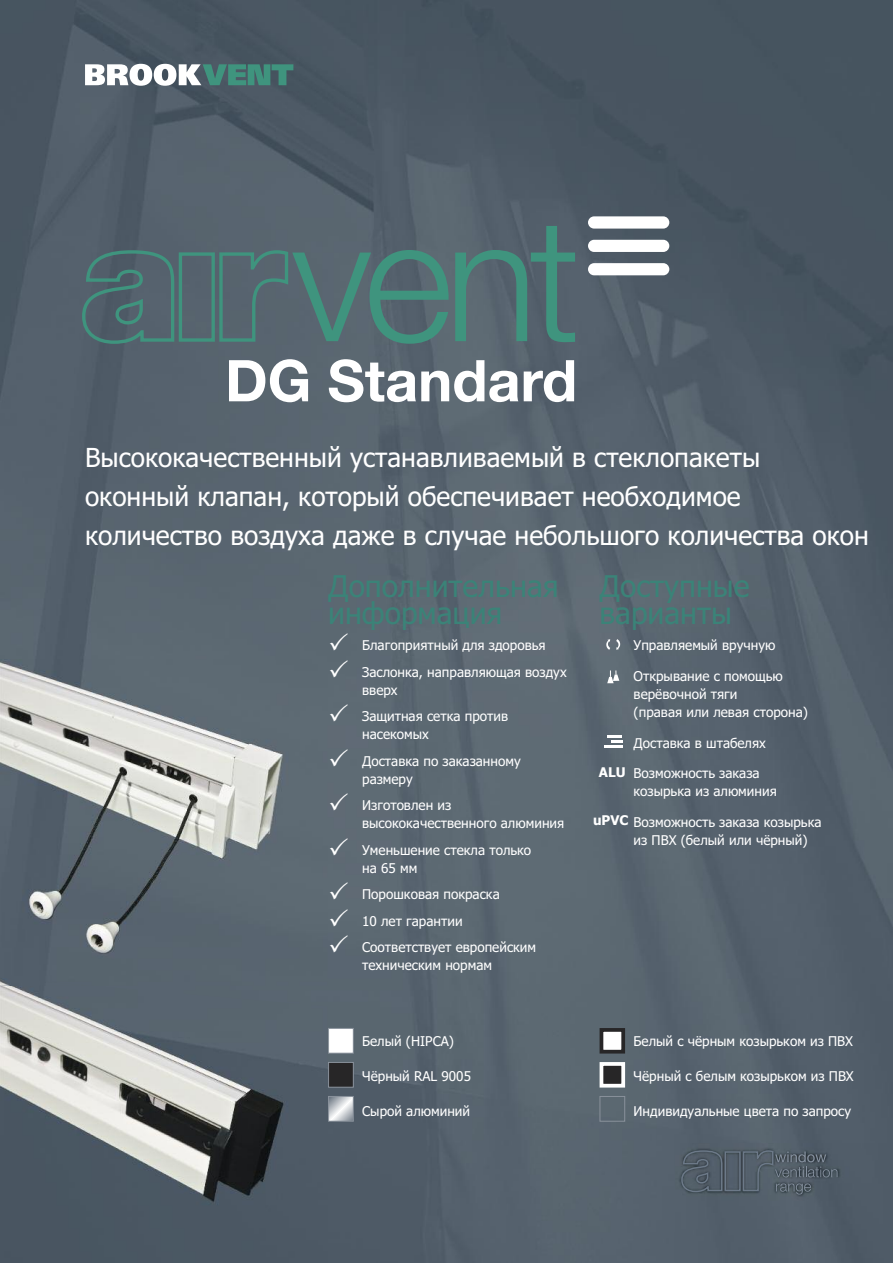
<style>
.page{position:relative;width:893px;height:1263px;background:#fff}
.page>*{position:absolute;margin:0;border:0;box-sizing:border-box;transform-origin:0 0}
.t1{font:30px/26.5px "Tahoma";color:#3b8378}
.t2{font:26.25px/39px "Tahoma";color:#fff}
.t3{font:13.5px/26.5px "Tahoma";color:#fff}
.t4{font:700 13.35px "Tahoma";color:#fff}
</style>
<div class="page">
<img style="left:0;top:0;width:893px;height:1263px">
<svg style="left:85px;top:64px;width:208px;height:22px"></svg>
<div style="left:676px;top:1143px;width:217px;height:120px;background:#525e6a"></div>
<svg style="left:681px;top:1150px;width:42px;height:43px;background:#515d68"></svg>
<div style="left:724px;top:1151px;width:17px;height:40px;border:2px solid #6c7988"></div>
<svg style="left:742px;top:1150px;width:95px;height:44px;background:#525e68"></svg>
<svg style="left:455px;top:226px;width:120px;height:116px;background:#507072"></svg>
<svg style="left:82px;top:249px;width:94px;height:96px;background:#4e686e"></svg>
<div style="left:179px;top:252px;width:36px;height:90px;border:3px solid #3f947e"></div>
<svg style="left:218px;top:249px;width:231px;height:95px;background:#517173"></svg>
<svg style="left:229px;top:359px;width:79px;height:43px"></svg>
<svg style="left:329px;top:359px;width:189px;height:43px"></svg>
<svg style="left:524px;top:360px;width:50px;height:42px"></svg>
<div style="left:588px;top:216px;width:81px;height:13px;background:#fff;border-radius:6px"></div>
<div style="left:588px;top:240px;width:81px;height:12px;background:#fff;border-radius:6px"></div>
<div style="left:588px;top:263px;width:81px;height:12px;background:#fff;border-radius:6px"></div>
<svg style="left:606px;top:639px;width:4px;height:11px"></svg>
<svg style="left:616px;top:639px;width:4px;height:11px"></svg>
<div style="left:329px;top:1029px;width:24px;height:24px;background:#fff"></div>
<div style="left:328px;top:1028px;width:26px;height:25px;border:1px solid #89919b"></div>
<div style="left:329px;top:1063px;width:24px;height:24px;background:#272627"></div>
<div style="left:328px;top:1062px;width:26px;height:25px;border:1px solid #89919b"></div>
<div style="left:601px;top:1030px;width:22px;height:22px;background:#fff"></div>
<div style="left:600px;top:1028px;width:25px;height:25px;border:4px solid #272627"></div>
<div style="left:603px;top:1066px;width:18px;height:18px;background:#272627"></div>
<div style="left:600px;top:1062px;width:25px;height:25px;border:4px solid #fff"></div>
<div style="left:600px;top:1096px;width:25px;height:25px;border:1px solid #89919b"></div>
<svg style="left:607px;top:670px;width:12px;height:13px"></svg>
<svg style="left:330px;top:1098px;width:22px;height:21px"></svg>
<div style="left:328px;top:1096px;width:26px;height:25px;border:1px solid #89919b"></div>
<hr style="left:604px;top:745px;width:18px;height:3px;background:#fff">
<svg style="left:611px;top:740px;width:11px;height:3px"></svg>
<hr style="left:607px;top:735px;width:15px;height:3px;background:#fff">
<img style="left:0;top:659px;width:327px;height:604px">
<img style="left:0;top:977px;width:92px;height:9px">
<svg style="left:330px;top:633px;width:18px;height:17px"></svg>
<svg style="left:330px;top:660px;width:18px;height:17px"></svg>
<svg style="left:330px;top:704px;width:18px;height:17px"></svg>
<svg style="left:330px;top:749px;width:18px;height:17px"></svg>
<svg style="left:330px;top:793px;width:18px;height:17px"></svg>
<svg style="left:330px;top:838px;width:18px;height:17px"></svg>
<svg style="left:330px;top:882px;width:18px;height:17px"></svg>
<svg style="left:330px;top:909px;width:18px;height:17px"></svg>
<svg style="left:330px;top:935px;width:18px;height:18px"></svg>
<h2 class="t2" style="left:85px;top:438px;width:785px">Высококачественный устанавливаемый в стеклопакеты оконный клапан, который обеспечивает необходимое количество воздуха даже в случае небольшого количества окон</h2>
<h1 class="t1" style="left:328px;top:573px;width:232px">Дополнительная информация</h1>
<p class="t3" style="left:362px;top:632px;width:206px">Благоприятный для здоровья<br>Заслонка, направляющая воздух</p>
<p class="t3" style="left:362px;top:677px;width:147px">вверх<br>Защитная сетка против</p>
<p class="t3" style="left:362px;top:721px;width:160px">насекомых<br>Доставка по заказанному</p>
<p class="t3" style="left:362px;top:766px;width:91px">размеру<br>Изготовлен из</p>
<p class="t3" style="left:362px;top:810px;width:204px">высококачественного алюминия<br>Уменьшение стекла только</p>
<p class="t3" style="left:362px;top:855px;width:176px">на 65 мм<br>Порошковая покраска<br>10 лет гарантии<br>Соответствует европейским</p>
<p class="t3" style="left:362px;top:952px;width:131px">техническим нормам</p>
<h1 class="t1" style="left:600px;top:573px;width:151px">Доступные варианты</h1>
<p class="t3" style="left:634px;top:632px;width:143px">Управляемый вручную</p>
<p class="t3" style="left:634px;top:667px;width:176px;line-height:18px">Открывание с помощью верёвочной тяги<br>(правая или левая сторона)</p>
<p class="t3" style="left:634px;top:730px;width:134px">Доставка в штабелях</p>
<p class="t3" style="left:634px;top:765px;width:145px;line-height:18px">Возможность заказа козырька из алюминия</p>
<p class="t3" style="left:634px;top:813px;width:189px;line-height:18px">Возможность заказа козырька из ПВХ (белый или чёрный)</p>
<p class="t4" style="left:599px;top:765px;width:28px">ALU</p>
<p class="t4" style="left:593px;top:813px;width:37px">uPVC</p>
<p class="t3" style="left:362px;top:1027px;width:93px">Белый (HIPCA)</p>
<p class="t3" style="left:362px;top:1062px;width:110px">Чёрный RAL 9005</p>
<p class="t3" style="left:362px;top:1097px;width:109px">Сырой алюминий</p>
<p class="t3" style="left:634px;top:1027px;width:221px">Белый с чёрным козырьком из ПВХ</p>
<p class="t3" style="left:634px;top:1062px;width:222px">Чёрный с белым козырьком из ПВХ</p>
<p class="t3" style="left:634px;top:1097px;width:219px">Индивидуальные цвета по запросу</p>
</div>
